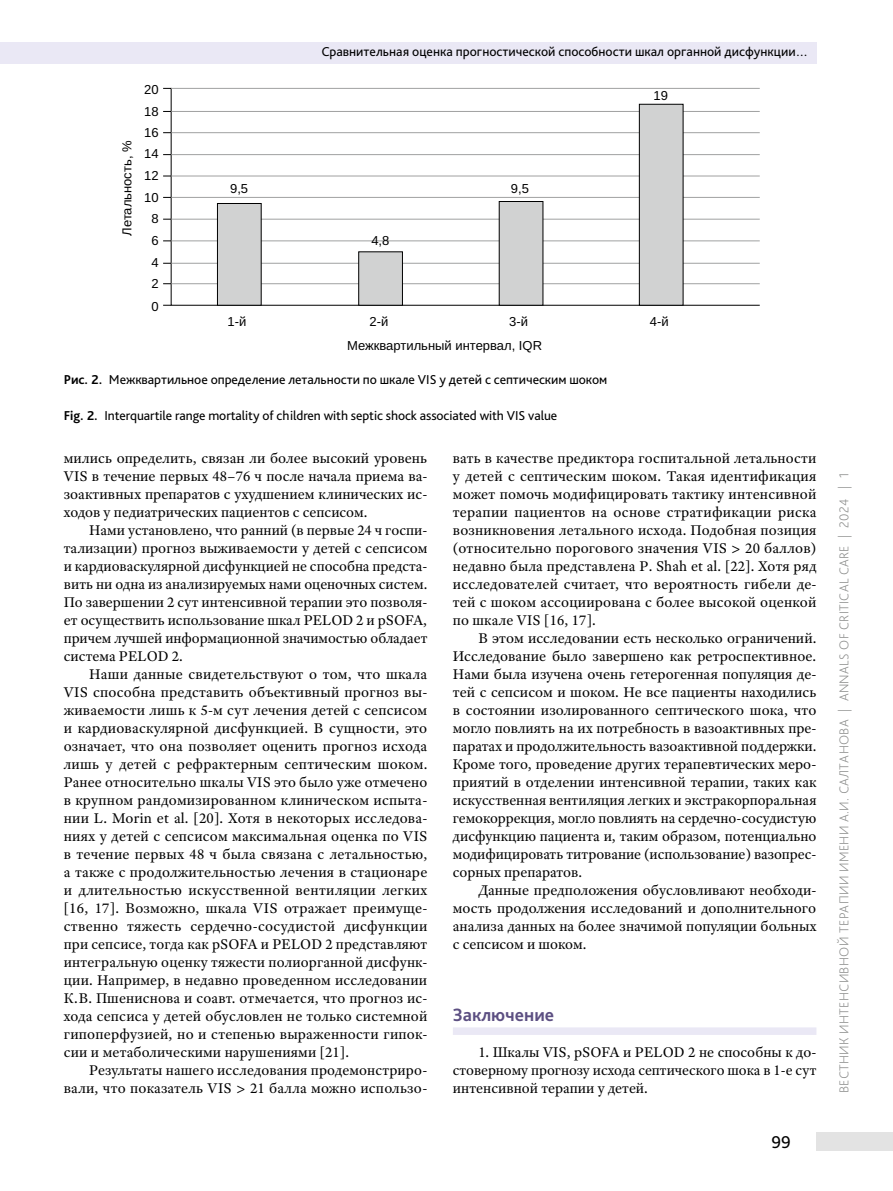
<style>
.page{position:relative;width:893px;height:1191px;background:#fff}
.page>*{position:absolute;margin:0;border:0;box-sizing:border-box;transform-origin:0 0}
.t1{font:700 18.75px "Bliss Pro";color:#5c4f82}
.t2{font:18px "Bliss Pro";color:#000}
.t3{font:15px/18px "Adobe Text Pro";letter-spacing:.005em;color:#000;text-align:justify}
.t4{font:13.5px "Bliss Pro";letter-spacing:-.005em;color:#000}
.t5{font:200 13.5px "Bliss Pro";letter-spacing:.025em;color:#868786}
.t6{font:13.05px/24.5px "Liberation Sans";color:#000}
.s1{font-weight:700}
</style>
<div class="page">
<div style="left:816px;top:1132px;width:77px;height:18px;background:#e3e3e3"></div>
<div style="left:0;top:42px;width:816px;height:22px;background:#eae8f5"></div>
<div style="left:453px;top:1027px;width:363px;height:8px;background:#eae8f5"></div>
<svg style="left:163px;top:88px;width:597px;height:218px"></svg>
<hr style="left:171px;top:88px;width:589px;height:1px;background:#a0a1a1">
<hr style="left:171px;top:132px;width:589px;height:1px;background:#a0a1a1">
<hr style="left:171px;top:240px;width:589px;height:1px;background:#a0a1a1">
<hr style="left:171px;top:263px;width:589px;height:1px;background:#a0a1a1">
<hr style="left:171px;top:283px;width:589px;height:1px;background:#a0a1a1">
<hr style="left:171px;top:219px;width:589px;height:1px;background:#a0a1a1">
<hr style="left:171px;top:197px;width:589px;height:1px;background:#a0a1a1">
<hr style="left:171px;top:176px;width:589px;height:1px;background:#a0a1a1">
<hr style="left:171px;top:154px;width:589px;height:1px;background:#a0a1a1">
<hr style="left:171px;top:111px;width:589px;height:1px;background:#a0a1a1">
<div style="left:217px;top:203px;width:45px;height:102px;background:#d1d2d2;border:1px solid #000"></div>
<div style="left:358px;top:251px;width:45px;height:54px;background:#d1d2d2;border:1px solid #000"></div>
<div style="left:499px;top:201px;width:44px;height:104px;background:#d1d2d2"></div>
<div style="left:639px;top:104px;width:44px;height:201px;background:#d1d2d2;border:1px solid #000"></div>
<p class="t6" style="left:115px;top:236px;width:97px;rotate:-90deg">Летальность, %</p>
<p class="t6" style="left:144px;top:77px;width:16px">20</p>
<p class="t6" style="left:144px;top:99px;width:16px">18</p>
<p class="t6" style="left:144px;top:121px;width:16px">16</p>
<p class="t6" style="left:144px;top:141px;width:16px">14</p>
<p class="t6" style="left:144px;top:163px;width:16px">12</p>
<p class="t6" style="left:144px;top:185px;width:16px">10</p>
<p class="t6" style="left:151px;top:207px;width:9px">8</p>
<p class="t6" style="left:151px;top:228px;width:9px">6</p>
<p class="t6" style="left:151px;top:251px;width:9px">4</p>
<p class="t6" style="left:151px;top:271px;width:9px">2</p>
<p class="t6" style="left:151px;top:294px;width:9px">0</p>
<p class="t6" style="left:230px;top:176px;width:20px">9,5</p>
<p class="t6" style="left:228px;top:309px;width:20px">1-й</p>
<p class="t4" style="left:321px;top:43px;width:488px">Сравнительная оценка прогностической способности шкал органной дисфункции…</p>
<p class="t6" style="left:371px;top:228px;width:20px">4,8</p>
<p class="t6" style="left:511px;top:176px;width:20px">9,5</p>
<p class="t6" style="left:654px;top:83px;width:16px">19</p>
<p class="t6" style="left:347px;top:309px;width:196px;text-indent:162px">3-й<br>Межквартильный интервал, IQR</p>
<p class="t6" style="left:650px;top:309px;width:20px">4-й</p>
<p class="t6" style="left:369px;top:309px;width:20px">2-й</p>
<p class="t4" style="left:64px;top:371px;width:545px"><span class="s1">Рис. 2.</span> Межквартильное определение летальности по шкале VIS у детей с септическим шоком</p>
<p class="t4" style="left:64px;top:407px;width:495px"><span class="s1">Fig. 2.</span> Interquartile range mortality of children with septic shock associated with VIS value</p>
<p class="t3" style="left:64px;top:449px;width:365px">мились определить, связан ли более высокий уровень VIS в течение первых 48–76 ч после начала приема ва&shy;зоактивных препаратов с ухудшением клинических ис&shy;ходов у педиатрических пациентов с сепсисом.</p>
<p class="t3" style="left:64px;top:521px;width:365px;text-indent:26px">Нами установлено, что ранний (в первые 24 ч госпи&shy;тализации) прогноз выживаемости у детей с сепсисом и кардиоваскулярной дисфункцией не способна предста&shy;вить ни одна из анализируемых нами оценочных систем.<br>По завершении 2 сут интенсивной терапии это позволя&shy;ет осуществить использование шкал PELOD 2 и pSOFA, причем лучшей информационной значимостью обладает система PELOD 2.</p>
<p class="t3" style="left:64px;top:665px;width:365px;text-indent:26px">Наши данные свидетельствуют о том, что шкала VIS способна представить объективный прогноз вы&shy;живаемости лишь к 5‑м сут лечения детей с сепсисом и кардиоваскулярной дисфункцией. В сущности, это означает, что она позволяет оценить прогноз исхода лишь у детей с рефрактерным септическим шоком.<br>Ранее относительно шкалы VIS это было уже отмечено в крупном рандомизированном клиническом испыта&shy;нии L. Morin et al. [20]. Хотя в некоторых исследова&shy;ниях у детей с сепсисом максимальная оценка по VIS в течение первых 48 ч была связана с летальностью, а также с продолжительностью лечения в стационаре и длительностью искусственной вентиляции легких [16, 17]. Возможно, шкала VIS отражает преимуще&shy;ственно тяжесть сердечно-сосудистой дисфункции при сепсисе, тогда как pSOFA и PELOD 2 представляют интегральную оценку тяжести полиорганной дисфунк&shy;ции. Например, в недавно проведенном исследовании К.В. Пшениснова и соавт. отмечается, что прогноз ис&shy;хода сепсиса у детей обусловлен не только системной гипоперфузией, но и степенью выраженности гипок&shy;сии и метаболическими нарушениями [21].</p>
<p class="t3" style="left:64px;top:1061px;width:365px;text-align:right">Результаты нашего исследования продемонстриро&shy;вали, что показатель VIS &gt; 21 балла можно использо-</p>
<p class="t3" style="left:453px;top:449px;width:365px">вать в качестве предиктора госпитальной летальности у детей с септическим шоком. Такая идентификация может помочь модифицировать тактику интенсивной терапии пациентов на основе стратификации риска возникновения летального исхода. Подобная позиция (относительно порогового значения VIS &gt; 20 баллов) недавно была представлена Р. Shah et al. [22]. Хотя ряд исследователей считает, что вероятность гибели де&shy;тей с шоком ассоциирована с более высокой оценкой по шкале VIS [16, 17].</p>
<p class="t3" style="left:453px;top:629px;width:365px;text-indent:26px">В этом исследовании есть несколько ограничений.<br>Исследование было завершено как ретроспективное.<br>Нами была изучена очень гетерогенная популяция де&shy;тей с сепсисом и шоком. Не все пациенты находились в состоянии изолированного септического шока, что могло повлиять на их потребность в вазоактивных пре&shy;паратах и продолжительность вазоактивной поддержки.<br>Кроме того, проведение других терапевтических меро&shy;приятий в отделении интенсивной терапии, таких как искусственная вентиляция легких и экстракорпоральная гемокоррекция, могло повлиять на сердечно-сосудистую дисфункцию пациента и, таким образом, потенциально модифицировать титрование (использование) вазопрес&shy;сорных препаратов.</p>
<p class="t3" style="left:453px;top:881px;width:365px;text-indent:26px">Данные предположения обусловливают необходи&shy;мость продолжения исследований и дополнительного анализа данных на более значимой популяции больных с сепсисом и шоком.</p>
<p class="t1" style="left:453px;top:1003px;width:103px">Заключение</p>
<p class="t3" style="left:453px;top:1043px;width:365px;text-indent:26px">1. Шкалы VIS, pSOFA и PELOD 2 не способны к до&shy;стоверному прогнозу исхода септического шока в 1‑е сут интенсивной терапии у детей.</p>
<p class="t2" style="left:771px;top:1131px;width:21px">99</p>
<p class="t5" style="left:836px;top:1093px;width:622px;rotate:-90deg">ВЕСТНИК ИНТЕНСИВНОЙ ТЕРАПИИ ИМЕНИ А.И. САЛТАНОВА | ANNALS OF CRITICAL CARE | 2024 | 1</p>
</div>
